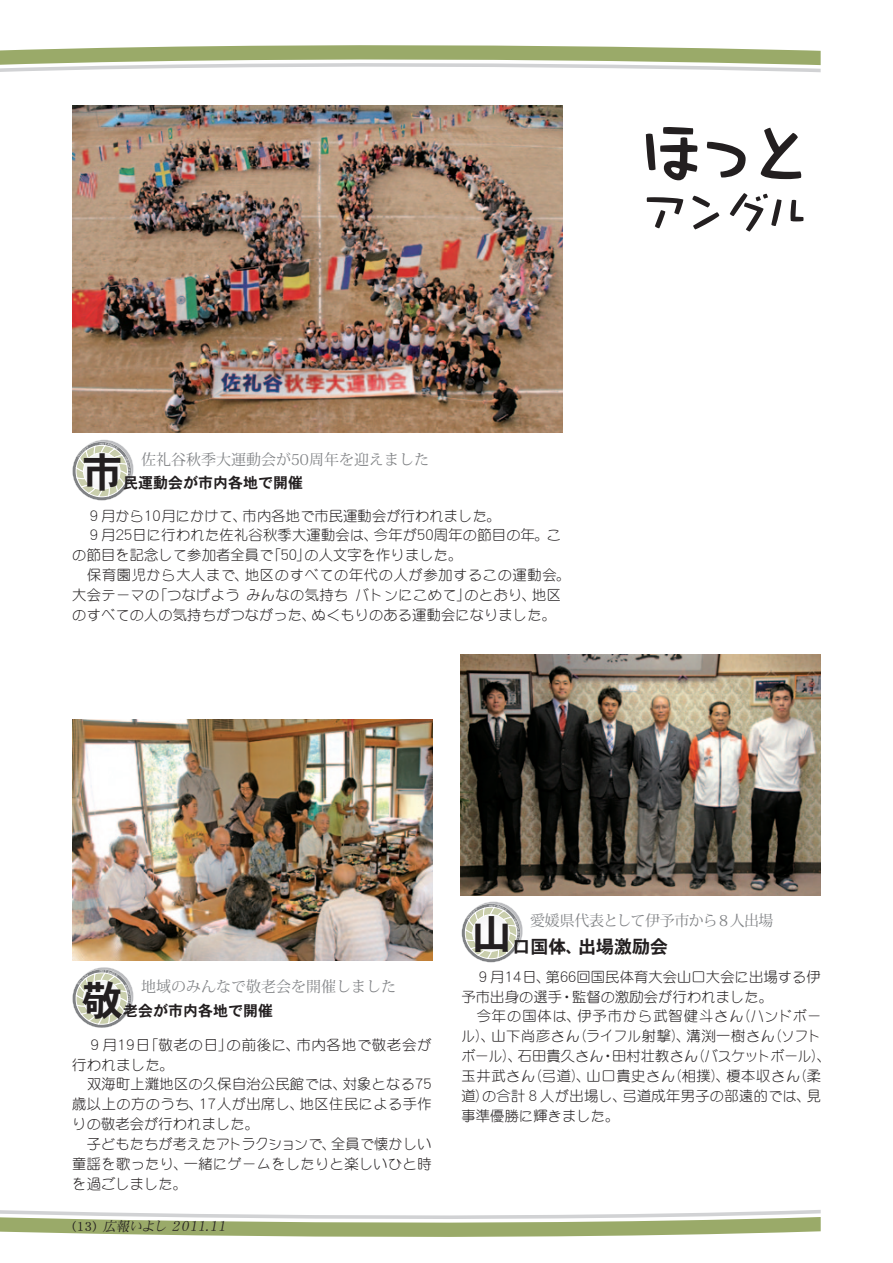
<style>
.page{position:relative;width:893px;height:1263px;background:#fff}
.page>*{position:absolute;margin:0;border:0;box-sizing:border-box;transform-origin:0 0}
.t1{font:78px "DF Craft Yu Std W7";color:#231f20}
.t2{font:51px "DF Craft Yu Std W7";color:#231f20}
.t3{font:41.25px "DFHS Gothic Std W7";color:#231f20}
.t4{font:18px "DFHS Gothic Std W7";color:#231f20}
.t5{font:15px "Koz Min Pro";color:#808285}
.t6{font:15px "DFHS Gothic Std W7";color:#231f20}
.t7{font:15px "Koz Min Pro";letter-spacing:-.035em;color:#808285}
.t8{font:14.25px/19.8px "DF Maru Gothic Std W3";letter-spacing:.015em;color:#231f20}
.t9{font:14.25px "DF Maru Gothic Std W3";letter-spacing:.045em;color:#231f20}
.t10{font:14.25px "DF Maru Gothic Std W3";letter-spacing:.07em;color:#231f20}
.t11{font:14.25px "DF Maru Gothic Std W3";letter-spacing:-.055em;color:#231f20}
.t12{font:14.25px "DF Maru Gothic Std W3";letter-spacing:.04em;color:#231f20}
.t13{font:italic 13.5px "DFHS Mincho Std W3";color:#231f20}
.s1{font-style:normal;font-size:13.8px}
</style>
<div class="page">
<svg style="left:0;top:1210px;width:821px;height:27px"></svg>
<img style="left:72px;top:106px;width:491px;height:327px">
<img style="left:72px;top:720px;width:361px;height:240px">
<img style="left:460px;top:655px;width:361px;height:240px">
<svg style="left:0;top:45px;width:821px;height:27px"></svg>
<svg style="left:461px;top:901px;width:62px;height:61px"></svg>
<svg style="left:72px;top:967px;width:62px;height:61px"></svg>
<svg style="left:72px;top:439px;width:62px;height:62px"></svg>
<p class="t1" style="left:633px;top:112px;width:189px">ほっと</p>
<p class="t2" style="left:640px;top:185px;width:175px">アングル</p>
<p class="t5" style="left:309px;top:448px;width:121px">周年を迎えました</p>
<p class="t5" style="left:141px;top:448px;width:151px">佐礼谷秋季大運動会が</p>
<p class="t3" style="left:82px;top:450px;width:43px">市</p>
<p class="t5" style="left:288px;top:448px;width:26px">５０</p>
<p class="t6" style="left:123px;top:475px;width:181px">民運動会が市内各地で開催</p>
<p class="t8" style="left:243px;top:505px;width:260px">市内各地で市民運動会が行われました。</p>
<p class="t8" style="left:161px;top:505px;width:87px">月にかけて、</p>
<p class="t8" style="left:72px;top:505px;width:73px">　９月から</p>
<p class="t8" style="left:141px;top:505px;width:24px">１０</p>
<p class="t8" style="left:374px;top:525px;width:45px">今年が</p>
<p class="t8" style="left:434px;top:525px;width:129px">周年の節目の年。こ</p>
<p class="t8" style="left:132px;top:525px;width:247px">日に行われた佐礼谷秋季大運動会は、</p>
<p class="t8" style="left:72px;top:525px;width:392px">　９月<br>の節目を記念して参加者全員で５０の人文字を作りました。</p>
<p class="t8" style="left:113px;top:525px;width:24px">２５</p>
<p class="t8" style="left:414px;top:525px;width:24px">５０</p>
<p class="t8" style="left:267px;top:545px;width:16px">「</p>
<p class="t9" style="left:245px;top:567px;width:327px">地区のすべての年代の人が参加するこの運動会。</p>
<p class="t8" style="left:297px;top:545px;width:16px">」</p>
<p class="t9" style="left:72px;top:567px;width:178px">　保育園児から大人まで、</p>
<p class="t8" style="left:153px;top:585px;width:88px">「つなげよう</p>
<p class="t8" style="left:72px;top:585px;width:89px">大会テーマの</p>
<p class="t8" style="left:246px;top:585px;width:103px">みんなの気持ち</p>
<p class="t8" style="left:355px;top:585px;width:117px">バトンにこめて」</p>
<p class="t8" style="left:464px;top:585px;width:73px">のとおり、</p>
<p class="t8" style="left:532px;top:585px;width:30px">地区</p>
<p class="t8" style="left:72px;top:604px;width:245px">のすべての人の気持ちがつながった、</p>
<p class="t8" style="left:312px;top:604px;width:246px">ぬくもりのある運動会になりました。</p>
<p class="t5" style="left:141px;top:976px;width:257px">地域のみんなで敬老会を開催しました</p>
<p class="t3" style="left:82px;top:978px;width:43px">敬</p>
<p class="t6" style="left:123px;top:1002px;width:151px">老会が市内各地で開催</p>
<p class="t12" style="left:296px;top:1037px;width:137px">市内各地で敬老会が</p>
<p class="t8" style="left:115px;top:1034px;width:120px">１９「日敬老の日」</p>
<p class="t8" style="left:227px;top:1034px;width:75px">の前後に、</p>
<p class="t8" style="left:72px;top:1034px;width:103px">　９月<br>行われました。</p>
<p class="t8" style="left:300px;top:1074px;width:133px;text-indent:-213px">双海町上灘地区の久保自治公民館では、<br>地区住民による手作</p>
<p class="t8" style="left:343px;top:1074px;width:74px">対象となる</p>
<p class="t8" style="left:412px;top:1074px;width:24px">７５</p>
<p class="t8" style="left:196px;top:1094px;width:109px">１７人が出席し、</p>
<p class="t8" style="left:72px;top:1094px;width:188px">歳以上の方のうち、<br>りの敬老会が行われました。</p>
<p class="t8" style="left:184px;top:1134px;width:249px;text-indent:-111px">　子どもたちが考えたアトラクションで、<br>一緒にゲームをしたりと楽しいひと時</p>
<p class="t8" style="left:331px;top:1134px;width:102px">全員で懐かしい</p>
<p class="t8" style="left:72px;top:1153px;width:117px">童謡を歌ったり、を過ごしました。</p>
<p class="t13" style="left:72px;top:1219px;width:160px"><span class="s1">( 1 3)</span> 広報いよし２０１１．１１</p>
<p class="t3" style="left:471px;top:912px;width:43px">山</p>
<p class="t7" style="left:530px;top:910px;width:245px">愛媛県代表として伊予市から８人出場</p>
<p class="t4" style="left:578px;top:936px;width:91px">出場激励会</p>
<p class="t4" style="left:512px;top:936px;width:73px">口国体、</p>
<p class="t8" style="left:576px;top:966px;width:246px">回国民体育大会山口大会に出場する伊</p>
<p class="t8" style="left:546px;top:966px;width:16px">第</p>
<p class="t8" style="left:461px;top:966px;width:45px">　９月</p>
<p class="t8" style="left:502px;top:966px;width:50px">１４日、</p>
<p class="t8" style="left:557px;top:966px;width:24px">６６</p>
<p class="t8" style="left:560px;top:986px;width:215px">・監督の激励会が行われました。</p>
<p class="t8" style="left:461px;top:986px;width:102px">予市出身の選手</p>
<p class="t8" style="left:736px;top:1006px;width:87px">（ハンドボー</p>
<p class="t8" style="left:461px;top:1006px;width:121px">　今年の国体は、</p>
<p class="t10" style="left:577px;top:1008px;width:168px">伊予市から武智健斗さん</p>
<p class="t8" style="left:572px;top:1026px;width:120px">（ライフル射撃）、</p>
<p class="t8" style="left:461px;top:1026px;width:36px">ル）、</p>
<p class="t8" style="left:491px;top:1026px;width:90px">山下尚彦さん</p>
<p class="t8" style="left:686px;top:1026px;width:90px">溝渕一樹さん</p>
<p class="t8" style="left:767px;top:1026px;width:56px">（ソフト</p>
<p class="t8" style="left:461px;top:1046px;width:62px">ボール）、</p>
<p class="t11" style="left:690px;top:1048px;width:142px">（バスケットボール、(</p>
<p class="t8" style="left:518px;top:1046px;width:88px">石田貴久さん</p>
<p class="t8" style="left:612px;top:1046px;width:88px">田村壮教さん</p>
<p class="t8" style="left:601px;top:1046px;width:16px">・</p>
<p class="t8" style="left:586px;top:1066px;width:90px">山口貴史さん</p>
<p class="t8" style="left:461px;top:1066px;width:75px">玉井武さん</p>
<p class="t8" style="left:527px;top:1066px;width:64px">（弓道）、</p>
<p class="t8" style="left:667px;top:1066px;width:64px">（相撲）、</p>
<p class="t8" style="left:792px;top:1066px;width:30px">（柔</p>
<p class="t8" style="left:726px;top:1066px;width:75px">榎本収さん</p>
<p class="t8" style="left:461px;top:1085px;width:167px">道の合計８人が出場し、</p>
<p class="t8" style="left:622px;top:1085px;width:190px">弓道成年男子の部遠的では、</p>
<p class="t8" style="left:461px;top:1085px;width:160px;text-indent:14px">）<br>事準優勝に輝きました。</p>
<p class="t8" style="left:807px;top:1085px;width:16px">見</p>
</div>
